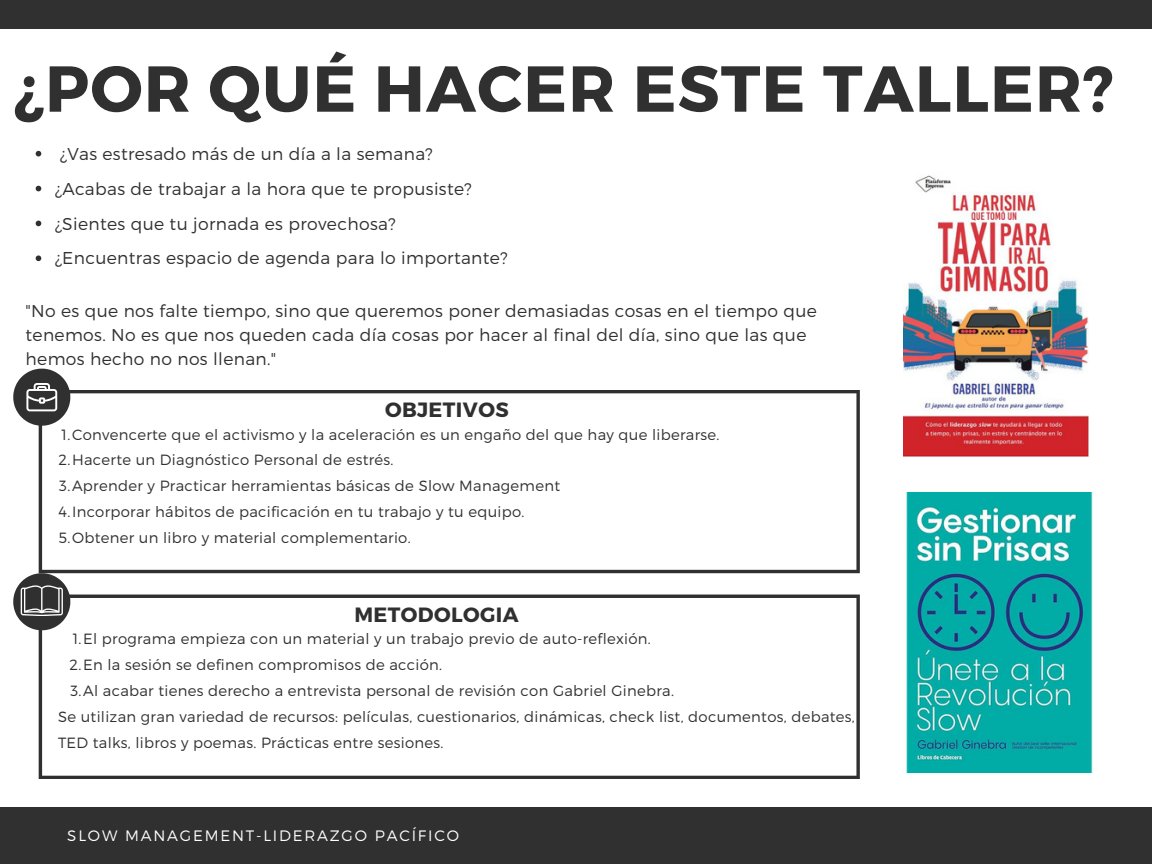
<style>
.page{position:relative;width:1152px;height:864px;background:#fff}
.page>*{position:absolute;margin:0;border:0;box-sizing:border-box;transform-origin:0 0}
.t1{font:700 64.8px "Montserrat";letter-spacing:.02em;color:#303030}
.t2{font:700 20.7px "Montserrat";letter-spacing:.02em;color:#303030}
.t3{font:300 17.1px/23.7px "Montserrat";letter-spacing:.02em;color:#303030}
.t4{font:300 15.15px "Montserrat";letter-spacing:.12em;color:#fff}
.t5{font:300 14.85px/25.8px "Montserrat";letter-spacing:.02em;color:#303030}
</style>
<div class="page">
<svg style="left:36px;top:151px;width:5px;height:5px"></svg>
<svg style="left:36px;top:186px;width:5px;height:5px"></svg>
<svg style="left:36px;top:221px;width:5px;height:5px"></svg>
<svg style="left:36px;top:255px;width:5px;height:6px"></svg>
<div style="left:0;top:807px;width:1152px;height:56px;background:#303030"></div>
<div style="left:0;top:0;width:1152px;height:28px;background:#303030"></div>
<svg style="left:39px;top:390px;width:821px;height:183px"></svg>
<svg style="left:13px;top:369px;width:57px;height:57px"></svg>
<svg style="left:39px;top:595px;width:821px;height:184px"></svg>
<svg style="left:13px;top:573px;width:57px;height:57px"></svg>
<img style="left:903px;top:175px;width:186px;height:281px">
<img style="left:906px;top:492px;width:187px;height:280px">
<p class="t1" style="left:13px;top:47px;width:1102px">¿POR QUÉ HACER ESTE TALLER?</p>
<p class="t3" style="left:60px;top:141px;width:375px">¿Vas estresado más de un día a la semana?</p>
<h1 class="t3" style="left:55px;top:176px;width:419px">¿Acabas de trabajar a la hora que te propusiste?</h1>
<p class="t3" style="left:55px;top:211px;width:342px">¿Sientes que tu jornada es provechosa?</p>
<p class="t3" style="left:55px;top:246px;width:454px">¿Encuentras espacio de agenda para lo importante?</p>
<p class="t3" style="left:26px;top:299px;width:793px">"No es que nos falte tiempo, sino que queremos poner demasiadas cosas en el tiempo que tenemos. No es que nos queden cada día cosas por hacer al final del día, sino que las que hemos hecho no nos llenan."</p>
<p class="t2" style="left:385px;top:396px;width:125px">OBJETIVOS</p>
<p class="t5" style="left:62px;top:421px;width:660px">1.Convencerte que el activismo y la aceleración es un engaño del que hay que liberarse.</p>
<p class="t5" style="left:58px;top:447px;width:337px">2.Hacerte un Diagnóstico Personal de estrés.</p>
<p class="t5" style="left:59px;top:472px;width:502px">3.Aprender y Practicar herramientas básicas de Slow Management</p>
<p class="t5" style="left:58px;top:498px;width:468px">4.Incorporar hábitos de pacificación en tu trabajo y tu equipo.</p>
<p class="t5" style="left:59px;top:524px;width:354px">5.Obtener un libro y material complementario.</p>
<h2 class="t2" style="left:354px;top:601px;width:166px">METODOLOGIA</h2>
<p class="t5" style="left:73px;top:625px;width:580px">1.El programa empieza con un material y un trabajo previo de auto-reflexión.</p>
<h2 class="t5" style="left:70px;top:651px;width:374px">2.En la sesión se definen compromisos de acción.</h2>
<p class="t5" style="left:70px;top:677px;width:605px">3.Al acabar tienes derecho a entrevista personal de revisión con Gabriel Ginebra.</p>
<p class="t5" style="left:58px;top:703px;width:798px">Se utilizan gran variedad de recursos: películas, cuestionarios, dinámicas, check list, documentos, debates,<br>TED talks, libros y poemas. Prácticas entre sesiones.</p>
<h3 class="t4" style="left:67px;top:826px;width:393px">SLOW MANAGEMENT-LIDERAZGO PACÍFICO</h3>
</div>
